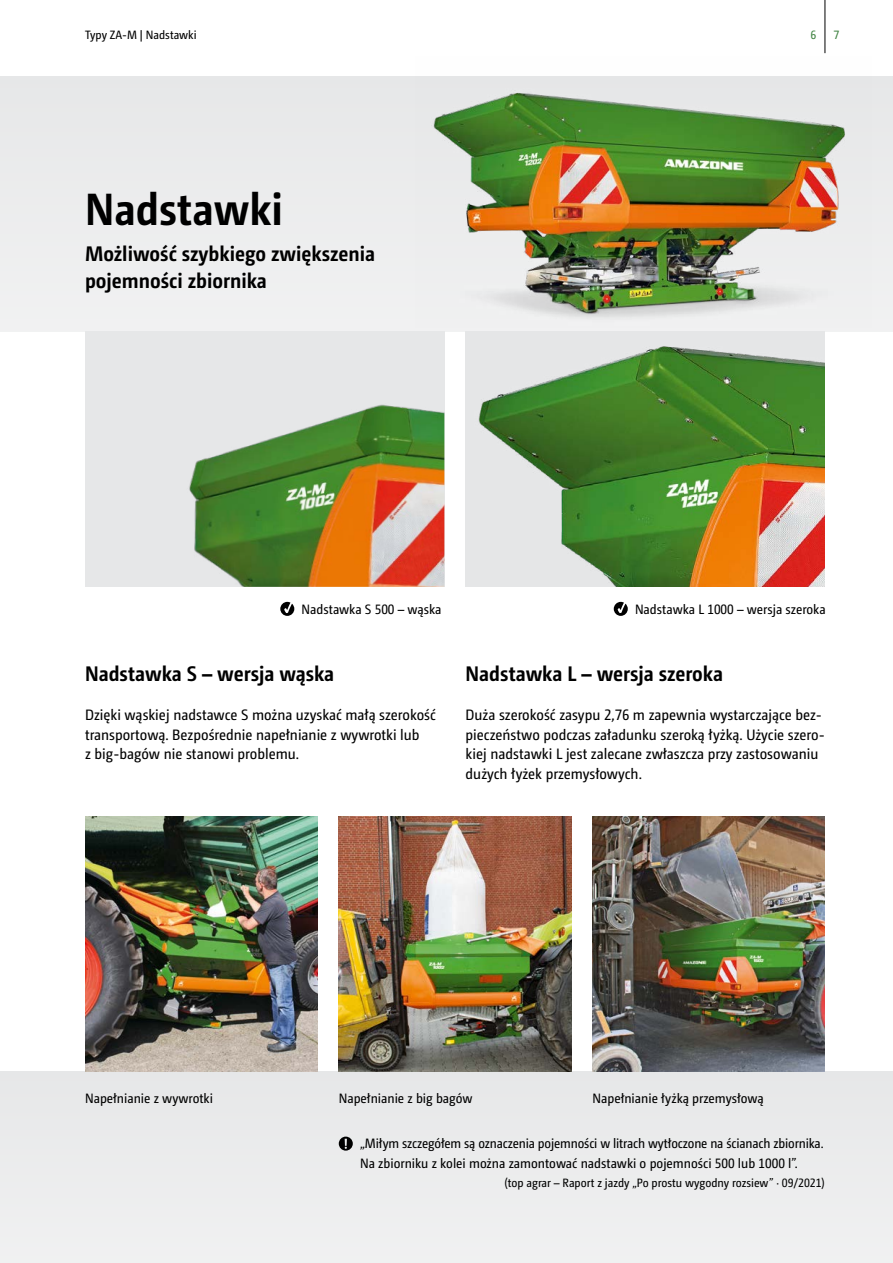
<style>
.page{position:relative;width:893px;height:1263px;background:#fff}
.page>*{position:absolute;margin:0;border:0;box-sizing:border-box;transform-origin:0 0}
.t1{font:700 45px "Camingo Dos Pro S Cd";color:#000}
.t2{font:700 21px/27px "Camingo Dos Pro S Cd";color:#000}
.t3{font:15px/19.5px "Camingo Dos Pro S Cd";color:#000}
.t4{font:13.5px/19.5px "Camingo Dos Pro S Cd";color:#000}
.t5{font:12px "Camingo Dos Pro S Cd";color:#000}
.t6{font:12px "Camingo Dos Pro S Cd";color:#3d813f}
</style>
<div class="page">
<div style="left:0;top:77px;width:893px;height:255px;background:#eceded"></div>
<div style="left:0;top:1071px;width:893px;height:192px;background:#ebeced"></div>
<hr style="left:0;top:876px;width:1px;height:195px;background:#e6e7e8">
<img style="left:85px;top:332px;width:359px;height:255px">
<img style="left:466px;top:332px;width:359px;height:255px">
<img style="left:85px;top:816px;width:232px;height:255px">
<img style="left:339px;top:816px;width:232px;height:255px">
<img style="left:592px;top:816px;width:233px;height:255px">
<img style="left:415px;top:76px;width:457px;height:241px">
<hr style="left:825px;top:0;width:1px;height:53px;background:#000">
<svg style="left:280px;top:602px;width:14px;height:14px"></svg>
<svg style="left:614px;top:602px;width:14px;height:14px"></svg>
<svg style="left:339px;top:1136px;width:14px;height:14px"></svg>
<p class="t5" style="left:85px;top:28px;width:113px">Typy ZA-M | Nadstawki</p>
<p class="t6" style="left:810px;top:28px;width:7px">6</p>
<p class="t6" style="left:833px;top:28px;width:7px">7</p>
<h1 class="t1" style="left:85px;top:182px;width:199px">Nadstawki</h1>
<h2 class="t2" style="left:85px;top:240px;width:292px">Możliwość szybkiego zwiększenia pojemności zbiornika</h2>
<p class="t4" style="left:302px;top:599px;width:141px">Nadstawka S 500 – wąska</p>
<p class="t4" style="left:635px;top:599px;width:192px">Nadstawka L 1000 – wersja szeroka</p>
<h2 class="t2" style="left:85px;top:660px;width:251px">Nadstawka S – wersja wąska</h2>
<h2 class="t2" style="left:466px;top:660px;width:259px">Nadstawka L – wersja szeroka</h2>
<p class="t3" style="left:85px;top:705px;width:352px">Dzięki wąskiej nadstawce S można uzyskać małą szerokość transportową. Bezpośrednie napełnianie z wywrotki lub<br>z big-bagów nie stanowi problemu.</p>
<p class="t3" style="left:466px;top:705px;width:361px">Duża szerokość zasypu 2,76 m zapewnia wystarczające bez&shy;pieczeństwo podczas załadunku szeroką łyżką. Użycie szero&shy;kiej nadstawki L jest zalecane zwłaszcza przy zastosowaniu dużych łyżek przemysłowych.</p>
<p class="t4" style="left:85px;top:1088px;width:129px">Napełnianie z wywrotki</p>
<p class="t4" style="left:339px;top:1088px;width:135px">Napełnianie z big bagów</p>
<p class="t4" style="left:592px;top:1088px;width:173px">Napełnianie łyżką przemysłową</p>
<p class="t4" style="left:360px;top:1134px;width:465px">„Miłym szczegółem są oznaczenia pojemności w litrach wytłoczone na ścianach zbiornika.<br>Na zbiorniku z kolei można zamontować nadstawki o pojemności 500 lub 1000 l”.</p>
<p class="t5" style="left:504px;top:1175px;width:322px">(top agrar – Raport z jazdy „Po prostu wygodny rozsiew” · 09/2021)</p>
</div>
